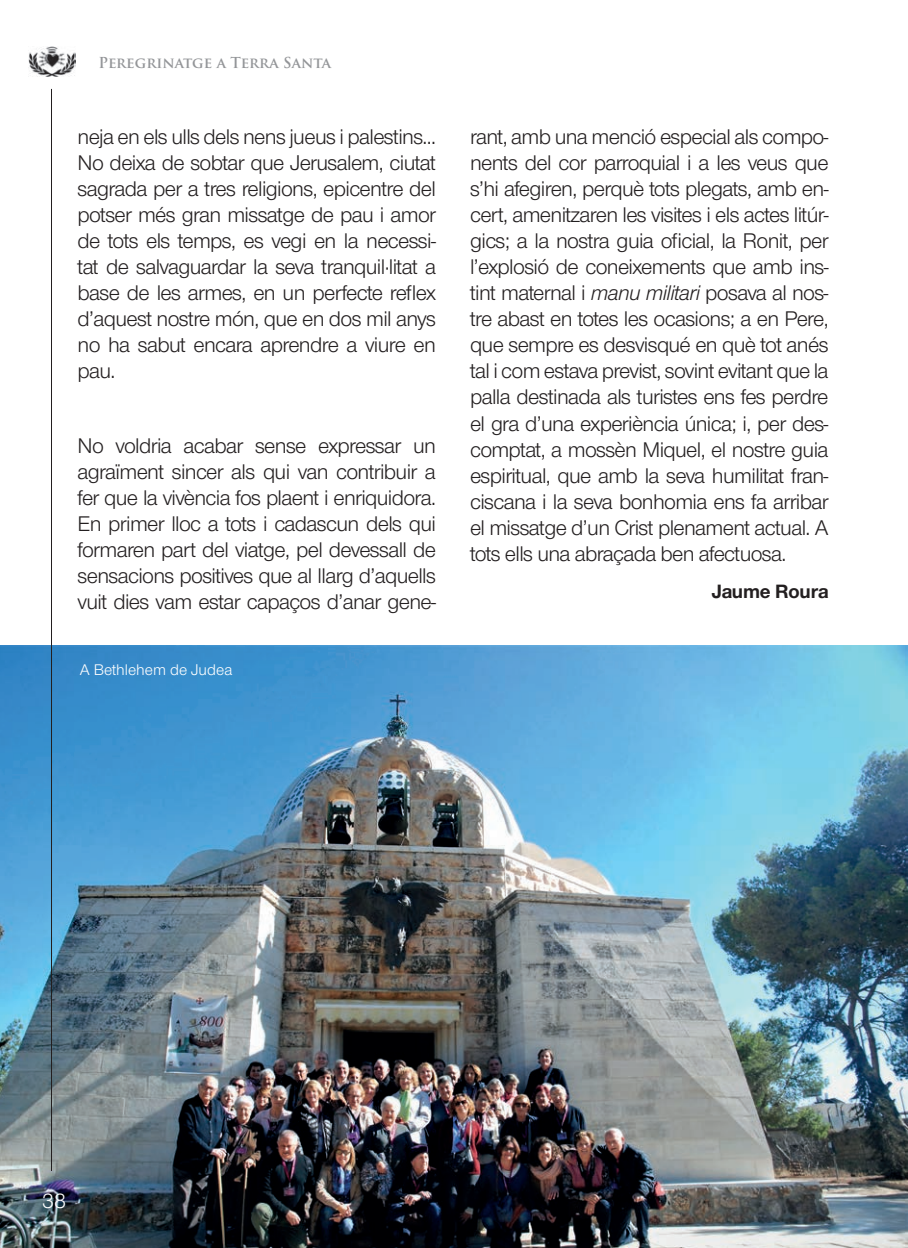
<style>
.page{position:relative;width:908px;height:1248px;background:#fff}
.page>*{position:absolute;margin:0;border:0;box-sizing:border-box;transform-origin:0 0}
.t1{font:22px/26px "Nimbus Sans Novus T";letter-spacing:-.03em;color:#231f20;text-align:justify}
.t2{font:22px "Nimbus Sans Novus T";color:#fff}
.t3{font:700 20px "Nimbus Sans Novus T";letter-spacing:-.01em;color:#231f20}
.t4{font:16px "Nimbus Sans Novus T";color:#fff}
.t5{font:700 14.8px "Trajan Pro";color:#939598}
.s1{font-style:italic}
</style>
<div class="page">
<img style="left:0;top:645px;width:907px;height:602px">
<hr style="left:51px;top:89px;width:1px;height:1081px;background:#231f20">
<img style="left:29px;top:46px;width:47px;height:31px">
<p class="t5" style="left:98px;top:53px;width:234px">Peregrinatge a Terra Santa</p>
<p class="t1" style="left:77px;top:123px;width:360px">neja en els ulls dels nens jueus i palestins...<br>No deixa de sobtar que Jerusalem, ciutat sagrada per a tres religions, epicentre del potser més gran missatge de pau i amor de tots els temps, es vegi en la necessi&shy;tat de salvaguardar la seva tranquil·litat a base de les armes, en un perfecte reflex d’aquest nostre món, que en dos mil anys no ha sabut encara aprendre a viure en pau.</p>
<p class="t1" style="left:77px;top:432px;width:360px">No voldria acabar sense expressar un agraïment sincer als qui van contribuir a fer que la vivència fos plaent i enriquidora.<br>En primer lloc a tots i cadascun dels qui formaren part del viatge, pel devessall de sensacions positives que al llarg d’aquells vuit dies vam estar capaços d’anar gene-</p>
<p class="t4" style="left:80px;top:660px;width:154px">A Bethlehem de Judea</p>
<p class="t1" style="left:470px;top:124px;width:360px">rant, amb una menció especial als compo&shy;nents del cor parroquial i a les veus que s’hi afegiren, perquè tots plegats, amb en&shy;cert, amenitzaren les visites i els actes litúr&shy;gics; a la nostra guia oficial, la Ronit, per l’explosió de coneixements que amb ins&shy;tint maternal i <span class="s1">manu militari</span> posava al nos&shy;tre abast en totes les ocasions; a en Pere, que sempre es desvisqué en què tot anés tal i com estava previst, sovint evitant que la palla destinada als turistes ens fes perdre el gra d’una experiència única; i, per des&shy;comptat, a mossèn Miquel, el nostre guia espiritual, que amb la seva humilitat fran&shy;ciscana i la seva bonhomia ens fa arribar el missatge d’un Crist plenament actual. A tots ells una abraçada ben afectuosa.</p>
<p class="t3" style="left:711px;top:579px;width:118px">Jaume Roura</p>
<p class="t2" style="left:42px;top:1188px;width:26px">38</p>
</div>
